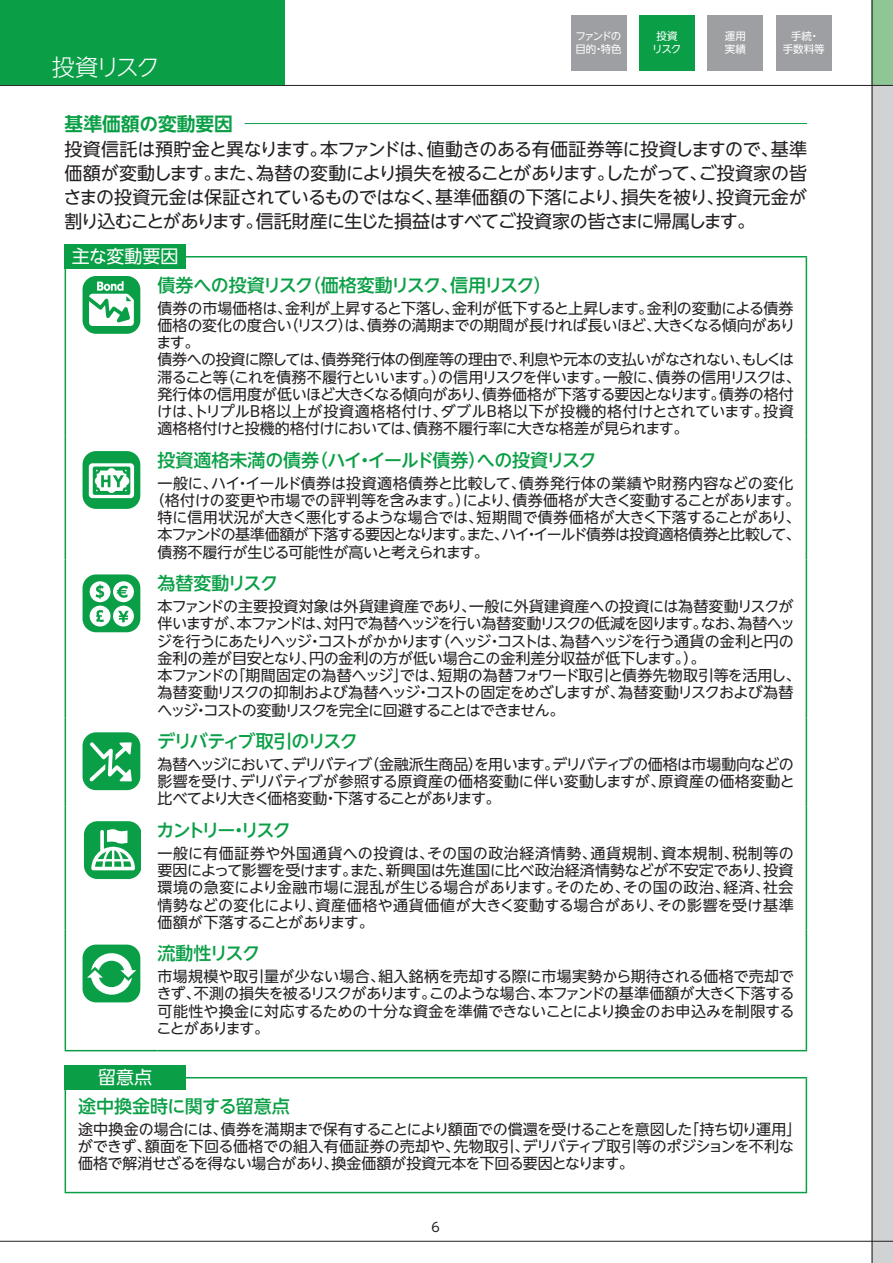
<style>
.page{position:relative;width:893px;height:1263px;background:#fff}
.page>*{position:absolute;margin:0;border:0;box-sizing:border-box;transform-origin:0 0}
.t1{font:300 23.25px "UD Shin Go NT Pro";letter-spacing:-.105em;color:#fff}
.t2{font:700 18.75px "UD Shin Go NT Pro De";color:#0a9f46}
.t3{font:18px/24px "UD Shin Go NT Pro";letter-spacing:-.04em;color:#231f20;text-align:justify}
.t4{font:500 18px "UD Shin Go NT Pro";letter-spacing:-.01em;color:#0a9f46}
.t5{font:500 18px "UD Shin Go NT Pro";letter-spacing:-.055em;color:#0a9f46}
.t6{font:500 18px "UD Shin Go NT Pro";letter-spacing:-.035em;color:#0a9f46}
.t7{font:500 18px "UD Shin Go NT Pro";letter-spacing:-.085em;color:#0a9f46}
.t8{font:500 18px "UD Shin Go NT Pro";color:#0a9f46}
.t9{font:500 18px "UD Shin Go NT Pro";letter-spacing:-.125em;color:#0a9f46}
.t10{font:18px "UD Shin Go NT Pro";color:#fff}
.t11{font:15px/17.2px "UD Shin Go NT Pro";letter-spacing:-.02em;color:#231f20}
.t12{font:15px "UD Shin Go NT Pro";letter-spacing:-.085em;color:#231f20}
.t13{font:15px "UD Shin Go NT Pro";letter-spacing:.015em;color:#231f20}
.t14{font:15px "UD Shin Go NT Pro";color:#231f20}
.t15{font:12.75px "UD Shin Go NT Pro";color:#231f20}
.t16{font:10.5px/12.6px "UD Shin Go NT Pro";color:#fff;text-align:center}
.t17{font:10.5px/12.6px "UD Shin Go NT Pro";letter-spacing:-.135em;color:#fff}
</style>
<div class="page">
<div style="left:872px;top:85px;width:21px;height:1178px;background:#d1d2d4"></div>
<div style="left:872px;top:0;width:21px;height:85px;background:#8ec695"></div>
<hr style="left:0;top:1241px;width:893px;height:1px;background:#231f20">
<hr style="left:0;top:85px;width:893px;height:1px;background:#231f20">
<hr style="left:872px;top:0;width:1px;height:1263px;background:#231f20">
<div style="left:0;top:0;width:285px;height:85px;background:#0a9f46"></div>
<div style="left:571px;top:15px;width:56px;height:56px;background:#9d9fa2"></div>
<div style="left:639px;top:15px;width:56px;height:56px;background:#0a9f46"></div>
<div style="left:707px;top:15px;width:56px;height:56px;background:#9d9fa2"></div>
<div style="left:776px;top:15px;width:56px;height:56px;background:#9d9fa2"></div>
<hr style="left:245px;top:123px;width:562px;height:1px;background:#0a9f46">
<hr style="left:65px;top:257px;width:1px;height:179px;background:#0a9f46">
<hr style="left:158px;top:256px;width:649px;height:1px;background:#0a9f46">
<hr style="left:806px;top:257px;width:1px;height:179px;background:#0a9f46">
<hr style="left:65px;top:436px;width:1px;height:123px;background:#0a9f46">
<hr style="left:806px;top:436px;width:1px;height:123px;background:#0a9f46">
<hr style="left:65px;top:559px;width:1px;height:158px;background:#0a9f46">
<hr style="left:806px;top:559px;width:1px;height:158px;background:#0a9f46">
<hr style="left:65px;top:717px;width:1px;height:89px;background:#0a9f46">
<hr style="left:806px;top:717px;width:1px;height:89px;background:#0a9f46">
<hr style="left:65px;top:806px;width:1px;height:124px;background:#0a9f46">
<hr style="left:806px;top:806px;width:1px;height:124px;background:#0a9f46">
<hr style="left:65px;top:930px;width:1px;height:120px;background:#0a9f46">
<hr style="left:806px;top:930px;width:1px;height:120px;background:#0a9f46">
<hr style="left:65px;top:1050px;width:93px;height:1px;background:#0a9f46">
<hr style="left:158px;top:1050px;width:649px;height:1px;background:#0a9f46">
<svg style="left:83px;top:276px;width:57px;height:58px"></svg>
<svg style="left:83px;top:451px;width:57px;height:58px"></svg>
<svg style="left:83px;top:574px;width:57px;height:58px"></svg>
<svg style="left:83px;top:732px;width:57px;height:58px"></svg>
<svg style="left:84px;top:821px;width:56px;height:58px"></svg>
<svg style="left:83px;top:944px;width:57px;height:58px"></svg>
<div style="left:65px;top:244px;width:121px;height:24px;background:#0a9f46"></div>
<hr style="left:65px;top:1077px;width:742px;height:1px;background:#0a9f46">
<hr style="left:65px;top:1078px;width:1px;height:114px;background:#0a9f46">
<hr style="left:806px;top:1078px;width:1px;height:114px;background:#0a9f46">
<hr style="left:65px;top:1192px;width:742px;height:1px;background:#0a9f46">
<div style="left:65px;top:1065px;width:121px;height:24px;background:#0a9f46"></div>
<h1 class="t1" style="left:52px;top:48px;width:110px">投資リスク</h1>
<p class="t17" style="left:575px;top:30px;width:48px">ファンドの目的・特色</p>
<p class="t16" style="left:652px;top:30px;width:31px">投資リスク</p>
<p class="t16" style="left:725px;top:30px;width:22px;text-align:left">運用実績</p>
<p class="t16" style="left:783px;top:30px;width:43px">手続・<br>手数料等</p>
<p class="t2" style="left:65px;top:108px;width:170px">基準価額の変動要因</p>
<p class="t3" style="left:64px;top:137px;width:745px">投資信託は預貯金と異なります。本ファンドは、値動きのある有価証券等に投資しますので、基準価額が変動します。また、為替の変動により損失を被ることがあります。したがって、ご投資家の皆さまの投資元金は保証されているものではなく、基準価額の下落により、損失を被り、投資元金が割り込むことがあります。信託財産に生じた損益はすべてご投資家の皆さまに帰属します。</p>
<p class="t10" style="left:72px;top:241px;width:108px">主な変動要因</p>
<p class="t5" style="left:158px;top:270px;width:396px">債券への投資リスク（価格変動リスク、信用リスク）</p>
<p class="t11" style="left:156px;top:299px;width:646px">債券の市場価格は、金利が上昇すると下落し、金利が低下すると上昇します。金利の変動による債券価格の変化の度合い（リスク）は、債券の満期までの期間が長ければ長いほど、大きくなる傾向があります。<br>債券への投資に際しては、債券発行体の倒産等の理由で、利息や元本の支払いがなされない、もしくは滞ること等（これを債務不履行といいます。）の信用リスクを伴います。一般に、債券の信用リスクは、発行体の信用度が低いほど大きくなる傾向があり、債券価格が下落する要因となります。債券の格付けは、トリプルB格以上が投資適格格付け、ダブルB格以下が投機的格付けとされています。投資適格格付けと投機的格付けにおいては、債務不履行率に大きな格差が見られます。</p>
<p class="t4" style="left:158px;top:445px;width:441px">投資適格未満の債券（ハイ・イールド債券）への投資リスク</p>
<p class="t13" style="left:158px;top:471px;width:638px">一般に、ハイ・イールド債券は投資適格債券と比較して、債券発行体の業績や財務内容などの変化</p>
<p class="t11" style="left:150px;top:491px;width:652px">（格付けの変更や市場での評判等を含みます。）により、債券価格が大きく変動することがあります。</p>
<p class="t14" style="left:158px;top:505px;width:645px">特に信用状況が大きく悪化するような場合では、短期間で債券価格が大きく下落することがあり、</p>
<p class="t12" style="left:158px;top:523px;width:645px">本ファンドの基準価額が下落する要因となります。また、ハイ・イールド債券は投資適格債券と比較して、</p>
<p class="t11" style="left:158px;top:543px;width:333px">債務不履行が生じる可能性が高いと考えられます。</p>
<p class="t6" style="left:158px;top:569px;width:122px">為替変動リスク</p>
<p class="t11" style="left:157px;top:597px;width:645px">本ファンドの主要投資対象は外貨建資産であり、一般に外貨建資産への投資には為替変動リスクが伴いますが、本ファンドは、対円で為替ヘッジを行い為替変動リスクの低減を図ります。なお、為替ヘッジを行うにあたりヘッジ・コストがかかります（ヘッジ・コストは、為替ヘッジを行う通貨の金利と円の金利の差が目安となり、円の金利の方が低い場合この金利差分収益が低下します。）。<br>本ファンドの「期間固定の為替ヘッジ」では、短期の為替フォワード取引と債券先物取引等を活用し、為替変動リスクの抑制および為替ヘッジ・コストの固定をめざしますが、為替変動リスクおよび為替ヘッジ・コストの変動リスクを完全に回避することはできません。</p>
<p class="t7" style="left:157px;top:727px;width:202px">デリバティブ取引のリスク</p>
<p class="t11" style="left:158px;top:755px;width:639px;text-align:justify">為替ヘッジにおいて、デリバティブ（金融派生商品）を用います。デリバティブの価格は市場動向などの影響を受け、デリバティブが参照する原資産の価格変動に伴い変動しますが、原資産の価格変動と比べてより大きく価格変動・下落することがあります。</p>
<p class="t9" style="left:157px;top:815px;width:136px">カントリー・リスク</p>
<p class="t11" style="left:158px;top:844px;width:638px;text-align:justify">一般に有価証券や外国通貨への投資は、その国の政治経済情勢、通貨規制、資本規制、税制等の要因によって影響を受けます。また、新興国は先進国に比べ政治経済情勢などが不安定であり、投資環境の急変により金融市場に混乱が生じる場合があります。そのため、その国の政治、経済、社会情勢などの変化により、資産価格や通貨価値が大きく変動する場合があり、その影響を受け基準価額が下落することがあります。</p>
<p class="t6" style="left:158px;top:939px;width:104px">流動性リスク</p>
<p class="t11" style="left:157px;top:967px;width:639px;text-align:justify">市場規模や取引量が少ない場合、組入銘柄を売却する際に市場実勢から期待される価格で売却できず、不測の損失を被るリスクがあります。このような場合、本ファンドの基準価額が大きく下落する可能性や換金に対応するための十分な資金を準備できないことにより換金のお申込みを制限することがあります。</p>
<p class="t10" style="left:98px;top:1062px;width:55px">留意点</p>
<p class="t8" style="left:78px;top:1091px;width:213px">途中換金時に関する留意点</p>
<p class="t11" style="left:78px;top:1120px;width:725px">途中換金の場合には、債券を満期まで保有することにより額面での償還を受けることを意図した「持ち切り運用」ができず、額面を下回る価格での組入有価証券の売却や、先物取引、デリバティブ取引等のポジションを不利な価格で解消せざるを得ない場合があり、換金価額が投資元本を下回る要因となります。</p>
<p class="t15" style="left:432px;top:1216px;width:10px">6</p>
</div>
